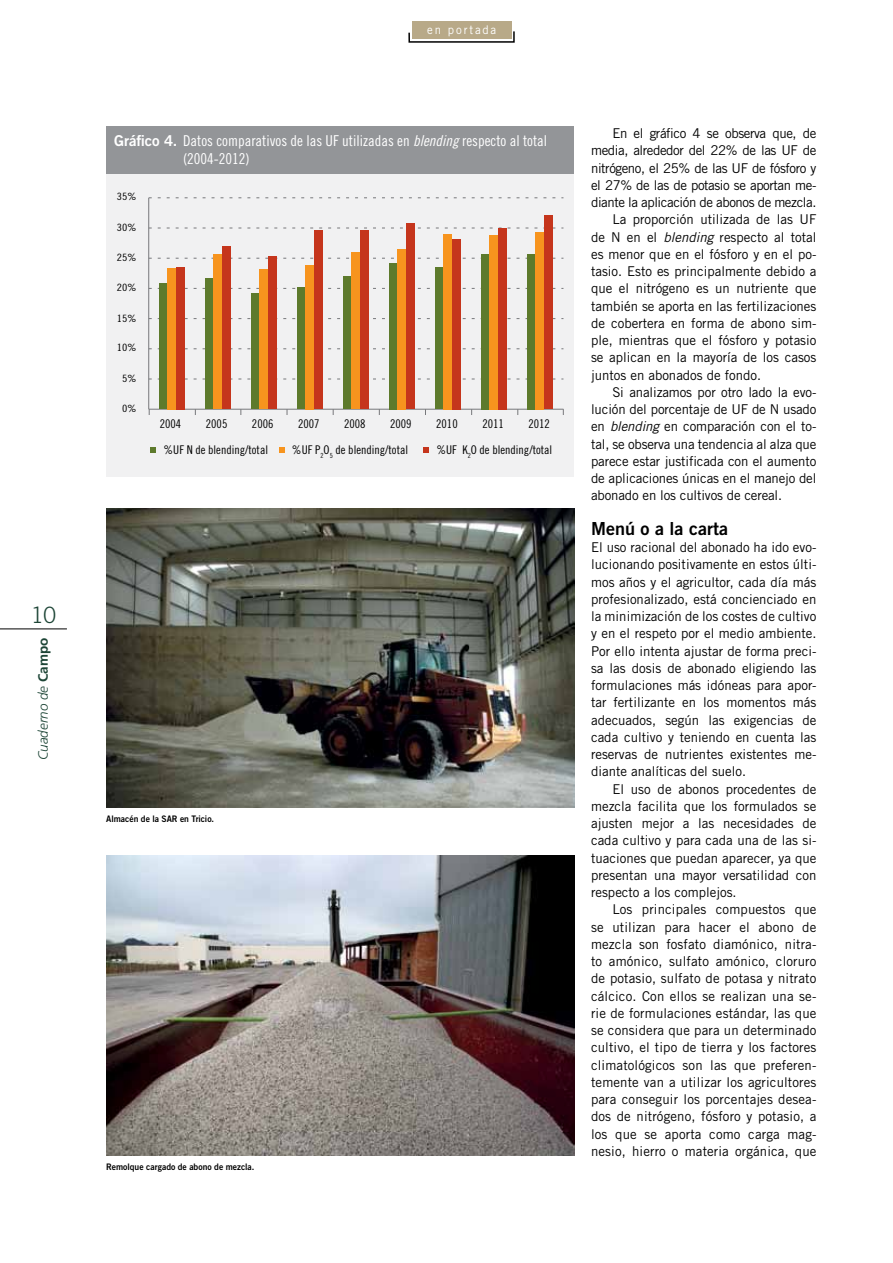
<style>
.page{position:relative;width:893px;height:1263px;background:#fff}
.page>*{position:absolute;margin:0;border:0;box-sizing:border-box;transform-origin:0 0}
.t1{font:300 22.5px "Trade Gothic";color:#1d4536}
.t2{font:18px "Trade Gothic Bold Two";color:#000}
.t3{font:15px "Trade Gothic LT Std Cn 18";color:#fff}
.t4{font:13.5px/17.2px "Trade Gothic LT Std";color:#000;text-align:justify}
.t5{font:13.5px "Trade Gothic LT Std";letter-spacing:-.03em;color:#000}
.t6{font:italic 300 13.5px "Frutiger";color:#1d4536}
.t7{font:12px "Trade Gothic LT Std Cn 18";color:#000}
.t8{font:12px "Trade Gothic";letter-spacing:.16em;color:#fff;scale:.95 1}
.t9{font:10.05px "Trade Gothic LT Std Cn 18";color:#000;scale:1.18 1}
.t10{font:9px "Trade Gothic Bold Two";color:#000;scale:.95 1}
.s1{font-weight:700;font-style:normal}
.s2{font-family:"Trade Gothic LT Std Bd 2"}
.s3{font-family:"Trade Gothic LT Std Cn 18 Obl"}
.s4{font-style:italic}
</style>
<div class="page">
<div style="left:106px;top:173px;width:468px;height:303px;background:#f1f1f2"></div>
<div style="left:106px;top:126px;width:468px;height:47px;background:#939598"></div>
<svg style="left:149px;top:198px;width:414px;height:1px"></svg>
<svg style="left:149px;top:228px;width:414px;height:1px"></svg>
<svg style="left:149px;top:258px;width:414px;height:1px"></svg>
<svg style="left:149px;top:288px;width:414px;height:1px"></svg>
<svg style="left:149px;top:318px;width:414px;height:1px"></svg>
<svg style="left:149px;top:348px;width:414px;height:1px"></svg>
<svg style="left:149px;top:379px;width:414px;height:1px"></svg>
<hr style="left:149px;top:409px;width:414px;height:1px;background:#77787b">
<hr style="left:148px;top:198px;width:1px;height:211px;background:#77787b">
<div style="left:159px;top:284px;width:8px;height:125px;background:#5d7a2c"></div>
<div style="left:167px;top:268px;width:9px;height:141px;background:#f7941e"></div>
<div style="left:176px;top:267px;width:8px;height:142px;background:#c5351c"></div>
<div style="left:205px;top:279px;width:8px;height:130px;background:#5d7a2c"></div>
<div style="left:213px;top:254px;width:9px;height:155px;background:#f7941e"></div>
<div style="left:222px;top:247px;width:8px;height:162px;background:#c5351c"></div>
<div style="left:251px;top:293px;width:8px;height:116px;background:#5d7a2c"></div>
<div style="left:259px;top:269px;width:9px;height:140px;background:#f7941e"></div>
<div style="left:268px;top:256px;width:8px;height:153px;background:#c5351c"></div>
<div style="left:297px;top:288px;width:8px;height:121px;background:#5d7a2c"></div>
<div style="left:305px;top:265px;width:9px;height:144px;background:#f7941e"></div>
<div style="left:314px;top:231px;width:8px;height:178px;background:#c5351c"></div>
<div style="left:343px;top:276px;width:8px;height:133px;background:#5d7a2c"></div>
<div style="left:351px;top:252px;width:9px;height:157px;background:#f7941e"></div>
<div style="left:360px;top:231px;width:8px;height:178px;background:#c5351c"></div>
<div style="left:389px;top:263px;width:8px;height:146px;background:#5d7a2c"></div>
<div style="left:397px;top:249px;width:9px;height:160px;background:#f7941e"></div>
<div style="left:406px;top:224px;width:8px;height:185px;background:#c5351c"></div>
<div style="left:435px;top:267px;width:8px;height:142px;background:#5d7a2c"></div>
<div style="left:443px;top:234px;width:9px;height:175px;background:#f7941e"></div>
<div style="left:452px;top:239px;width:8px;height:170px;background:#c5351c"></div>
<div style="left:481px;top:254px;width:8px;height:155px;background:#5d7a2c"></div>
<div style="left:489px;top:235px;width:9px;height:174px;background:#f7941e"></div>
<div style="left:498px;top:228px;width:8px;height:181px;background:#c5351c"></div>
<div style="left:527px;top:254px;width:8px;height:155px;background:#5d7a2c"></div>
<div style="left:535px;top:232px;width:9px;height:177px;background:#f7941e"></div>
<div style="left:544px;top:216px;width:8px;height:193px;background:#c5351c"></div>
<svg style="left:279px;top:447px;width:5px;height:6px"></svg>
<svg style="left:151px;top:447px;width:5px;height:6px"></svg>
<svg style="left:424px;top:447px;width:5px;height:6px"></svg>
<img style="left:106px;top:508px;width:468px;height:300px">
<img style="left:106px;top:856px;width:468px;height:299px">
<hr style="left:0;top:628px;width:67px;height:1px;background:#000">
<svg style="left:408px;top:30px;width:107px;height:13px"></svg>
<div style="left:412px;top:21px;width:99px;height:18px;background:#b8a988"></div>
<h1 class="t1" style="left:31px;top:601px;width:27px">10</h1>
<p class="t6" style="left:35px;top:760px;width:124px;rotate:-90deg">Cuaderno de <span class="s1">Campo</span></p>
<p class="t8" style="left:427px;top:23px;width:74px">en portada</p>
<p class="t3" style="left:114px;top:132px;width:435px"><span class="s2">Gráfico 4.</span> Datos comparativos de las UF utilizadas en <span class="s3">blending</span> respecto al total</p>
<p class="t9" style="left:117px;top:191px;width:18px">35%</p>
<p class="t9" style="left:117px;top:221px;width:18px">30%</p>
<p class="t9" style="left:117px;top:251px;width:18px">25%</p>
<p class="t9" style="left:117px;top:281px;width:18px">20%</p>
<p class="t9" style="left:117px;top:313px;width:18px">15%</p>
<p class="t9" style="left:117px;top:342px;width:18px">10%</p>
<p class="t9" style="left:122px;top:372px;width:14px">5%</p>
<p class="t9" style="left:122px;top:402px;width:14px">0%</p>
<p class="t3" style="left:183px;top:150px;width:68px">(2004-2012)</p>
<p class="t7" style="left:160px;top:416px;width:23px">2004</p>
<p class="t7" style="left:206px;top:416px;width:23px">2005</p>
<p class="t7" style="left:252px;top:416px;width:23px">2006</p>
<p class="t7" style="left:298px;top:416px;width:23px">2007</p>
<p class="t7" style="left:344px;top:416px;width:23px">2008</p>
<p class="t7" style="left:390px;top:416px;width:23px">2009</p>
<p class="t7" style="left:436px;top:416px;width:23px">2010</p>
<p class="t7" style="left:482px;top:416px;width:23px">2011</p>
<p class="t7" style="left:528px;top:416px;width:23px">2012</p>
<p class="t7" style="left:292px;top:443px;width:117px">%UF P<sub>2</sub>O<sub>5</sub> de blending/total</p>
<p class="t7" style="left:164px;top:443px;width:106px">%UF N de blending/total</p>
<p class="t7" style="left:437px;top:443px;width:117px">%UF K<sub>2</sub>O de blending/total</p>
<p class="t10" style="left:106px;top:813px;width:115px">Almacén de la SAR en Tricio.</p>
<p class="t10" style="left:106px;top:1161px;width:157px">Remolque cargado de abono de mezcla.</p>
<p class="t5" style="left:612px;top:125px;width:206px">En el gráfico 4 se observa que, de</p>
<p class="t5" style="left:591px;top:142px;width:227px">media, alrededor del 22% de las UF de</p>
<p class="t5" style="left:591px;top:160px;width:227px">nitrógeno, el 25% de las UF de fósforo y</p>
<p class="t5" style="left:591px;top:177px;width:227px">el 27% de las de potasio se aportan me-</p>
<p class="t5" style="left:591px;top:194px;width:227px">diante la aplicación de abonos de mezcla.</p>
<p class="t4" style="left:612px;top:211px;width:206px">La proporción utilizada de las UF</p>
<p class="t4" style="left:591px;top:228px;width:227px">de N en el <span class="s4">blending</span> respecto al total</p>
<p class="t4" style="left:591px;top:245px;width:227px">es menor que en el fósforo y en el po-</p>
<p class="t4" style="left:591px;top:262px;width:227px">tasio. Esto es principalmente debido a</p>
<p class="t4" style="left:591px;top:280px;width:227px">que el nitrógeno es un nutriente que</p>
<p class="t4" style="left:591px;top:297px;width:227px">también se aporta en las fertilizaciones</p>
<p class="t4" style="left:591px;top:314px;width:227px">de cobertera en forma de abono sim-</p>
<p class="t4" style="left:591px;top:331px;width:227px">ple, mientras que el fósforo y potasio</p>
<p class="t4" style="left:591px;top:349px;width:227px">se aplican en la mayoría de los casos</p>
<p class="t4" style="left:591px;top:366px;width:172px">juntos en abonados de fondo.</p>
<p class="t4" style="left:612px;top:383px;width:206px">Si analizamos por otro lado la evo-</p>
<p class="t4" style="left:591px;top:400px;width:227px">lución del porcentaje de UF de N usado</p>
<p class="t4" style="left:591px;top:418px;width:227px">en <span class="s4">blending</span> en comparación con el to-</p>
<p class="t4" style="left:591px;top:435px;width:227px">tal, se observa una tendencia al alza que</p>
<p class="t4" style="left:591px;top:452px;width:227px">parece estar justificada con el aumento</p>
<p class="t4" style="left:591px;top:469px;width:227px">de aplicaciones únicas en el manejo del</p>
<p class="t4" style="left:591px;top:487px;width:193px">abonado en los cultivos de cereal.</p>
<h2 class="t2" style="left:591px;top:517px;width:138px">Menú o a la carta</h2>
<p class="t4" style="left:591px;top:538px;width:227px">El uso racional del abonado ha ido evo&shy;lucionando positivamente en estos últi&shy;mos años y el agricultor, cada día más profesionalizado, está concienciado en la minimización de los costes de cultivo y en el respeto por el medio ambiente.<br>Por ello intenta ajustar de forma preci&shy;sa las dosis de abonado eligiendo las formulaciones más idóneas para apor&shy;tar fertilizante en los momentos más adecuados, según las exigencias de cada cultivo y teniendo en cuenta las reservas de nutrientes existentes me&shy;diante analíticas del suelo.</p>
<p class="t4" style="left:591px;top:780px;width:227px;text-indent:21px">El uso de abonos procedentes de mezcla facilita que los formulados se ajusten mejor a las necesidades de cada cultivo y para cada una de las si&shy;tuaciones que puedan aparecer, ya que presentan una mayor versatilidad con respecto a los complejos.</p>
<p class="t4" style="left:591px;top:901px;width:227px;text-indent:21px">Los principales compuestos que se utilizan para hacer el abono de mezcla son fosfato diamónico, nitra&shy;to amónico, sulfato amónico, cloruro de potasio, sulfato de potasa y nitrato cálcico. Con ellos se realizan una se&shy;rie de formulaciones estándar, las que se considera que para un determinado cultivo, el tipo de tierra y los factores climatológicos son las que preferen&shy;temente van a utilizar los agricultores para conseguir los porcentajes desea&shy;dos de nitrógeno, fósforo y potasio, a los que se aporta como carga mag&shy;nesio, hierro o materia orgánica, que</p>
</div>
